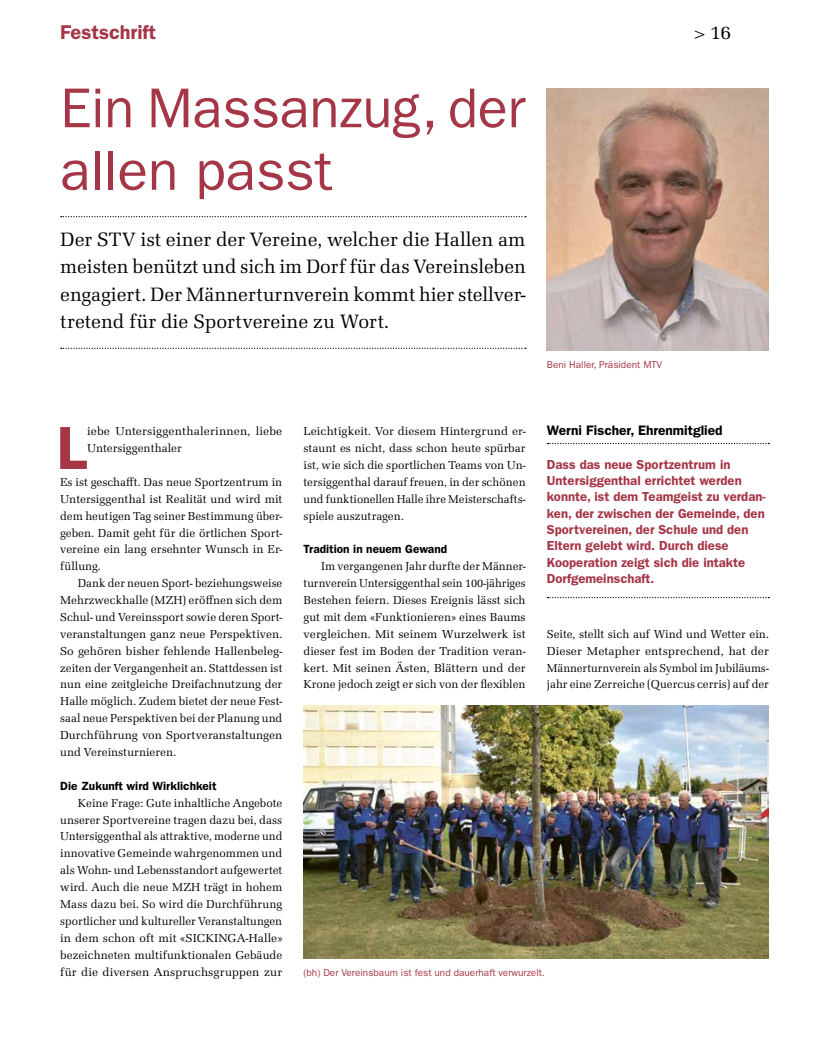
<style>
.page{position:relative;width:815px;height:1053px;background:#fff}
.page>*{position:absolute;margin:0;border:0;box-sizing:border-box;transform-origin:0 0}
.t1{font:600 61.12px "ITC Franklin Gothic Std";color:#a53647}
.t2{font:56.25px/62.5px "ITC Franklin Gothic Std";letter-spacing:-.005em;color:#a53647}
.t3{font:20px/27.5px "Latino URW";color:#000;text-align:justify}
.t4{font:600 20px "ITC Franklin Gothic Std";color:#a53647}
.t5{font:600 13.75px "ITC Franklin Gothic Std";color:#000}
.t6{font:600 13.12px/16.2px "ITC Franklin Gothic Std";color:#a53647}
.t7{font:11.88px/16.9px "Latino URW";color:#000;text-align:justify}
.t8{font:600 11.88px "ITC Franklin Gothic Std";color:#000}
.t9{font:10px "ITC Franklin Gothic Std";color:#a53647}
</style>
<div class="page">
<svg style="left:61px;top:216px;width:465px;height:1px"></svg>
<svg style="left:61px;top:348px;width:465px;height:1px"></svg>
<img style="left:547px;top:89px;width:222px;height:262px">
<img style="left:304px;top:705px;width:465px;height:253px">
<svg style="left:547px;top:443px;width:222px;height:1px"></svg>
<svg style="left:547px;top:597px;width:222px;height:1px"></svg>
<h3 class="t4" style="left:60px;top:20px;width:97px">Festschrift</h3>
<h3 class="t3" style="left:694px;top:19px;width:38px">&gt; 16</h3>
<h2 class="t2" style="left:60px;top:77px;width:467px">Ein Massanzug, der allen passt</h2>
<h3 class="t3" style="left:60px;top:225px;width:467px">Der STV ist einer der Vereine, welcher die Hallen am meisten benützt und sich im Dorf für das Vereinsleben engagiert. Der Männerturnverein kommt hier stellver&shy;tretend für die Sportvereine zu Wort.</h3>
<p class="t9" style="left:547px;top:358px;width:117px">Beni Haller, Präsident MTV</p>
<h1 class="t1" style="left:57px;top:412px;width:32px">L</h1>
<p class="t7" style="left:87px;top:423px;width:197px">iebe Untersiggenthalerinnen, liebe<br>Untersiggenthaler</p>
<p class="t7" style="left:60px;top:473px;width:224px">Es ist geschafft. Das neue Sportzentrum in Untersiggenthal ist Realität und wird mit dem heutigen Tag seiner Bestimmung über&shy;geben. Damit geht für die örtlichen Sport&shy;vereine ein lang ersehnter Wunsch in Er&shy;füllung.</p>
<p class="t7" style="left:60px;top:575px;width:224px;text-indent:18px">Dank der neuen Sport- beziehungsweise Mehrzweckhalle (MZH) eröffnen sich dem Schul- und Vereinssport sowie deren Sport&shy;veranstaltungen ganz neue Perspektiven.<br>So gehören bisher fehlende Hallenbeleg&shy;zeiten der Vergangenheit an. Stattdessen ist nun eine zeitgleiche Dreifachnutzung der Halle möglich. Zudem bietet der neue Fest&shy;saal neue Perspektiven bei der Planung und Durchführung von Sportveranstaltungen und Vereinsturnieren.</p>
<p class="t8" style="left:60px;top:778px;width:158px">Die Zukunft wird Wirklichkeit</p>
<p class="t7" style="left:60px;top:794px;width:224px;text-indent:18px">Keine Frage: Gute inhaltliche Angebote unserer Sportvereine tragen dazu bei, dass Untersiggenthal als attraktive, moderne und innovative Gemeinde wahrgenommen und als Wohn- und Lebensstandort aufgewertet wird. Auch die neue MZH trägt in hohem Mass dazu bei. So wird die Durchführung sportlicher und kultureller Veranstaltungen in dem schon oft mit «SICKINGA-Halle» bezeichneten multifunktionalen Gebäude für die diversen Anspruchsgruppen zur</p>
<p class="t7" style="left:304px;top:423px;width:224px">Leichtigkeit. Vor diesem Hintergrund er&shy;staunt es nicht, dass schon heute spürbar ist, wie sich die sportlichen Teams von Un&shy;tersiggenthal darauf freuen, in der schönen und funktionellen Halle ihre Meisterschafts&shy;spiele auszutragen.</p>
<p class="t8" style="left:304px;top:542px;width:145px">Tradition in neuem Gewand</p>
<p class="t7" style="left:304px;top:558px;width:224px;text-indent:18px">Im vergangenen Jahr durfte der Männer&shy;turnverein Untersiggenthal sein 100-jähriges Bestehen feiern. Dieses Ereignis lässt sich gut mit dem «Funktionieren» eines Baums vergleichen. Mit seinem Wurzelwerk ist dieser fest im Boden der Tradition veran&shy;kert. Mit seinen Ästen, Blättern und der Krone jedoch zeigt er sich von der flexiblen</p>
<p class="t5" style="left:547px;top:422px;width:177px">Werni Fischer, Ehrenmitglied</p>
<p class="t6" style="left:547px;top:456px;width:220px">Dass das neue Sportzentrum in<br>Untersiggenthal errichtet werden konnte, ist dem Teamgeist zu verdan&shy;ken, der zwischen der Gemeinde, den<br>Sportvereinen, der Schule und den<br>Eltern gelebt wird. Durch diese<br>Kooperation zeigt sich die intakte<br>Dorfgemeinschaft.</p>
<p class="t7" style="left:547px;top:625px;width:224px">Seite, stellt sich auf Wind und Wetter ein.<br>Dieser Metapher entsprechend, hat der Männerturnverein als Symbol im Jubiläums&shy;jahr eine Zerreiche (Quercus cerris) auf der</p>
<p class="t9" style="left:304px;top:966px;width:243px">(bh) Der Vereinsbaum ist fest und dauerhaft verwurzelt.</p>
</div>
